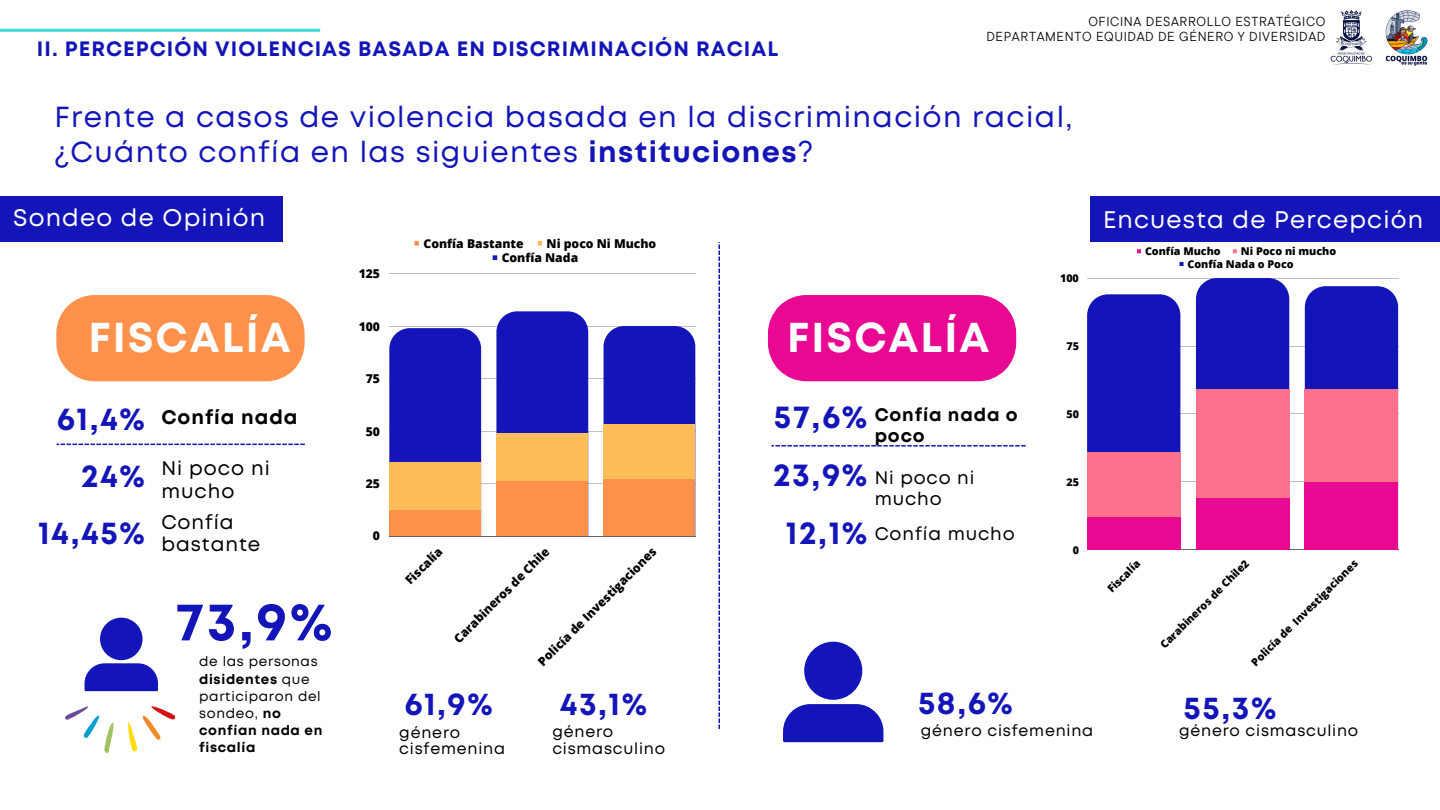
<style>
.page{position:relative;width:1440px;height:810px;background:#fff}
.page>*{position:absolute;margin:0;border:0;box-sizing:border-box;transform-origin:0 0}
.t1{font:700 53.7px "Mont";color:#1415b8}
.t2{font:700 41.7px "Mont";letter-spacing:.05em;color:#fff}
.t3{font:700 32.1px/57.8px "Mont";color:#1415b8;text-align:center}
.t4{font:700 32px/57px "Mont";letter-spacing:.05em;color:#1415b8;text-align:right}
.t5{font:700 31.9px "Mont";letter-spacing:.05em;color:#1415b8}
.t6{font:29px/34.5px "Mont";letter-spacing:.05em;color:#1415b8}
.t7{font:24px "Mont";letter-spacing:.05em;color:#fff}
.t8{font:700 20.8px "Mont";letter-spacing:.05em;color:#1415b8}
.t9{font:19.7px/22.3px "Mont";letter-spacing:.05em;color:#000}
.t10{font:700 19.7px "Mont";letter-spacing:.05em;color:#000}
.t11{font:18.1px/21px "Mont";letter-spacing:.05em;color:#000}
.t12{font:700 18.1px/21px "Mont";letter-spacing:.05em;color:#000}
.t13{font:15.7px/16.5px "Mont";letter-spacing:.05em;color:#000}
.t14{font:13.5px/17.1px "Mont";letter-spacing:.05em;color:#000}
.t15{font:13px/15px "TT Commons Pro";letter-spacing:.05em;color:#000;text-align:right}
.t16{font:800 12.2px/14.3px "Open Sans";color:#000}
.t17{font:800 10.7px/12.6px "Open Sans";color:#000}
.s1{font-weight:700}
</style>
<div class="page">
<hr style="left:0;top:29px;width:320px;height:3px;background:#3edad8">
<div style="left:0;top:196px;width:283px;height:46px;background:#1415b8"></div>
<div style="left:1090px;top:196px;width:350px;height:46px;background:#1415b8"></div>
<div style="left:56px;top:295px;width:249px;height:86px;background:#ff914d"></div>
<svg style="left:1137px;top:249px;width:4px;height:4px"></svg>
<svg style="left:1233px;top:249px;width:4px;height:4px"></svg>
<svg style="left:1180px;top:262px;width:4px;height:4px"></svg>
<hr style="left:1087px;top:278px;width:311px;height:1px;background:#000">
<hr style="left:1087px;top:346px;width:311px;height:1px;background:#000">
<hr style="left:1087px;top:414px;width:311px;height:1px;background:#000">
<hr style="left:1087px;top:482px;width:311px;height:1px;background:#000">
<hr style="left:1087px;top:549px;width:311px;height:1px;background:#000">
<div style="left:1087px;top:294px;width:93px;height:158px;background:#1415b8"></div>
<div style="left:1196px;top:278px;width:93px;height:111px;background:#1415b8"></div>
<div style="left:1305px;top:286px;width:93px;height:103px;background:#1415b8"></div>
<div style="left:1087px;top:452px;width:93px;height:98px;background:#fd718c"></div>
<div style="left:1196px;top:389px;width:93px;height:161px;background:#fd718c"></div>
<div style="left:1305px;top:389px;width:93px;height:161px;background:#fd718c"></div>
<div style="left:1087px;top:517px;width:93px;height:33px;background:#e80891"></div>
<div style="left:1196px;top:498px;width:93px;height:52px;background:#e80891"></div>
<div style="left:1305px;top:482px;width:93px;height:68px;background:#e80891"></div>
<div style="left:768px;top:295px;width:248px;height:86px;background:#e80891"></div>
<svg style="left:85px;top:618px;width:73px;height:73px"></svg>
<svg style="left:128px;top:706px;width:47px;height:46px"></svg>
<svg style="left:65px;top:706px;width:49px;height:47px"></svg>
<svg style="left:718px;top:242px;width:2px;height:487px"></svg>
<svg style="left:414px;top:241px;width:5px;height:5px"></svg>
<svg style="left:538px;top:241px;width:4px;height:5px"></svg>
<svg style="left:493px;top:255px;width:4px;height:5px"></svg>
<hr style="left:389px;top:274px;width:306px;height:1px;background:#000">
<hr style="left:389px;top:326px;width:306px;height:1px;background:#000">
<hr style="left:389px;top:379px;width:306px;height:1px;background:#000">
<hr style="left:389px;top:431px;width:306px;height:1px;background:#000">
<hr style="left:389px;top:483px;width:306px;height:1px;background:#000">
<hr style="left:389px;top:536px;width:306px;height:1px;background:#000">
<div style="left:389px;top:328px;width:92px;height:135px;background:#1415b8"></div>
<div style="left:496px;top:311px;width:92px;height:122px;background:#1415b8"></div>
<div style="left:604px;top:326px;width:91px;height:99px;background:#1415b8"></div>
<div style="left:389px;top:463px;width:92px;height:73px;background:#ffbd59"></div>
<div style="left:496px;top:433px;width:92px;height:103px;background:#ffbd59"></div>
<div style="left:604px;top:425px;width:91px;height:111px;background:#ffbd59"></div>
<div style="left:389px;top:511px;width:92px;height:25px;background:#ff914d"></div>
<div style="left:496px;top:481px;width:92px;height:55px;background:#ff914d"></div>
<div style="left:604px;top:479px;width:91px;height:57px;background:#ff914d"></div>
<svg style="left:783px;top:642px;width:100px;height:100px"></svg>
<img style="left:1330px;top:10px;width:98px;height:56px">
<svg style="left:57px;top:444px;width:248px;height:1px"></svg>
<svg style="left:771px;top:445px;width:255px;height:2px"></svg>
<h3 class="t8" style="left:37px;top:40px;width:743px">II. PERCEPCIÓN VIOLENCIAS BASADA EN DISCRIMINACIÓN RACIAL</h3>
<p class="t15" style="left:986px;top:13px;width:340px">OFICINA DESARROLLO ESTRATÉGICO<br>DEPARTAMENTO EQUIDAD DE GÉNERO Y DIVERSIDAD</p>
<h3 class="t6" style="left:54px;top:102px;width:1020px">Frente a casos de violencia basada en la discriminación racial, ¿Cuánto confía en las siguientes <span class="s1">instituciones</span>?</h3>
<h3 class="t7" style="left:13px;top:208px;width:254px">Sondeo de Opinión</h3>
<h3 class="t7" style="left:1103px;top:210px;width:322px">Encuesta de Percepción</h3>
<p class="t16" style="left:359px;top:266px;width:23px">125</p>
<p class="t16" style="left:502px;top:236px;width:156px;text-indent:45px">Ni poco Ni Mucho<br>Confía Nada</p>
<p class="t16" style="left:424px;top:236px;width:102px">Confía Bastante</p>
<h2 class="t2" style="left:88px;top:322px;width:204px">FISCALÍA</h2>
<h2 class="t2" style="left:787px;top:322px;width:204px">FISCALÍA</h2>
<p class="t16" style="left:359px;top:319px;width:23px">100</p>
<p class="t16" style="left:366px;top:371px;width:16px">75</p>
<p class="t17" style="left:1060px;top:272px;width:20px">100</p>
<p class="t17" style="left:1066px;top:340px;width:14px">75</p>
<p class="t17" style="left:1188px;top:245px;width:150px;text-indent:53px">Ni Poco ni mucho<br>Confía Nada o Poco</p>
<p class="t17" style="left:1145px;top:245px;width:77px">Confía Mucho</p>
<h3 class="t4" style="left:38px;top:393px;width:108px">61,4%<br>24%<br>14,45%</h3>
<h3 class="t10" style="left:161px;top:410px;width:138px">Confía nada</h3>
<h3 class="t9" style="left:161px;top:459px;width:110px">Ni poco ni mucho</h3>
<h3 class="t9" style="left:161px;top:513px;width:101px">Confía bastante</h3>
<h1 class="t1" style="left:176px;top:601px;width:158px">73,9%</h1>
<p class="t14" style="left:199px;top:654px;width:125px">de las personas <span class="s1">disidentes</span> que participaron del sondeo, <span class="s1">no confían nada en fiscalía</span></p>
<p class="t16" style="left:366px;top:424px;width:16px">50</p>
<p class="t16" style="left:366px;top:476px;width:16px">25</p>
<p class="t16" style="left:373px;top:529px;width:9px">0</p>
<p class="t16" style="left:402px;top:577px;width:48px;rotate:-45deg">Fiscalía</p>
<p class="t16" style="left:451px;top:635px;width:131px;rotate:-45deg">Carabineros de Chile</p>
<p class="t16" style="left:535px;top:658px;width:163px;rotate:-45deg">Policía de Investigaciones</p>
<h3 class="t5" style="left:404px;top:692px;width:90px">61,9%</h3>
<h3 class="t5" style="left:560px;top:692px;width:89px">43,1%</h3>
<h3 class="t13" style="left:399px;top:725px;width:107px">género cisfemenina</h3>
<h3 class="t13" style="left:552px;top:725px;width:114px">género cismasculino</h3>
<h3 class="t3" style="left:773px;top:390px;width:96px">57,6%<br>23,9%<br>12,1%</h3>
<h3 class="t12" style="left:875px;top:405px;width:144px">Confía nada o poco</h3>
<h3 class="t11" style="left:875px;top:468px;width:101px">Ni poco ni mucho</h3>
<h3 class="t11" style="left:875px;top:525px;width:142px">Confía mucho</h3>
<p class="t17" style="left:1066px;top:408px;width:14px">50</p>
<p class="t17" style="left:1066px;top:475px;width:14px">25</p>
<p class="t17" style="left:1073px;top:543px;width:8px">0</p>
<p class="t17" style="left:1105px;top:586px;width:43px;rotate:-45deg">Fiscalía</p>
<p class="t17" style="left:1158px;top:642px;width:122px;rotate:-45deg">Carabineros de Chile2</p>
<p class="t17" style="left:1249px;top:660px;width:147px;rotate:-45deg">Policía de Investigaciones</p>
<h3 class="t5" style="left:918px;top:691px;width:96px">58,6%</h3>
<h3 class="t13" style="left:921px;top:724px;width:174px">género cisfemenina</h3>
<h3 class="t13" style="left:1179px;top:724px;width:181px">género cismasculino</h3>
<h3 class="t5" style="left:1183px;top:695px;width:94px">55,3%</h3>
</div>
